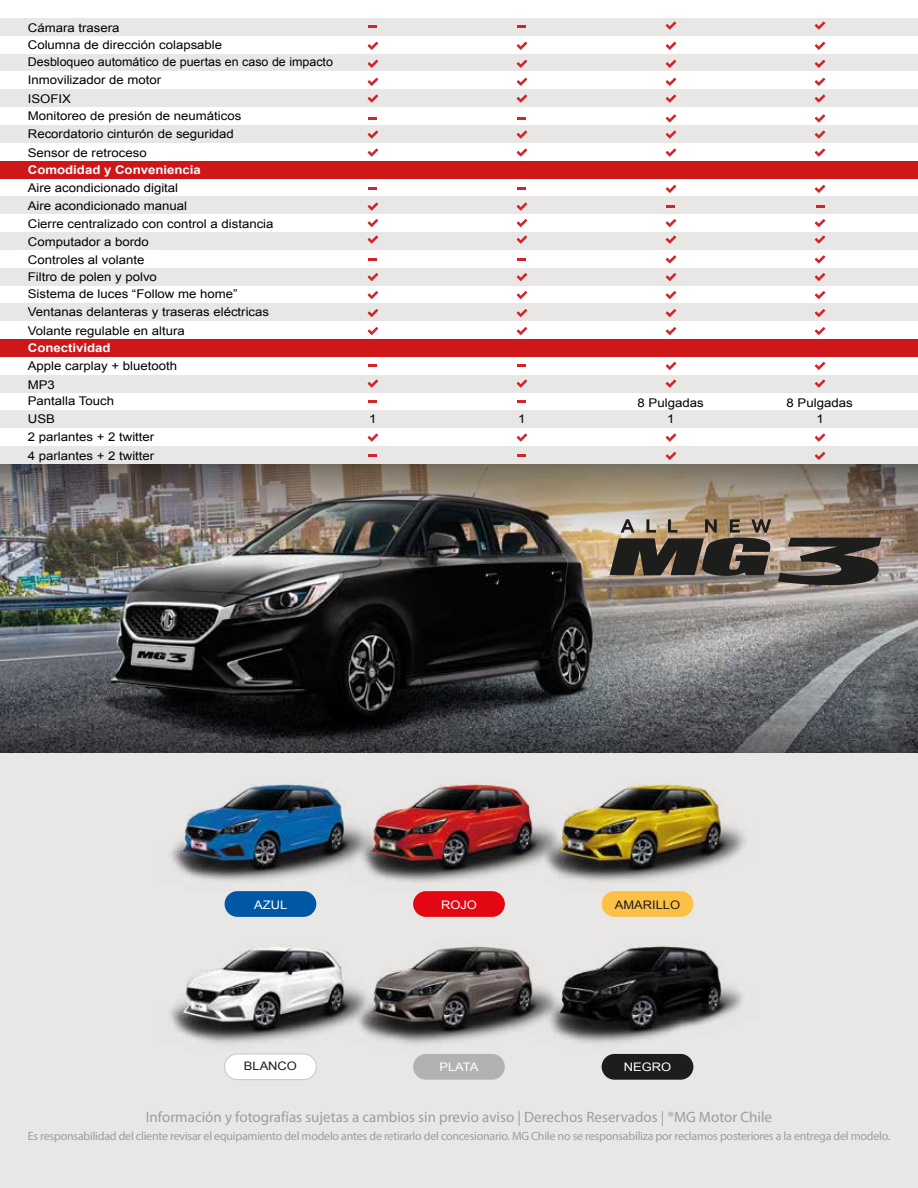
<style>
.page{position:relative;width:918px;height:1188px;background:#fff}
.page>*{position:absolute;margin:0;border:0;box-sizing:border-box;transform-origin:0 0}
.t1{font:15px "Myriad Pro";color:#9d9d9c}
.t2{font:12px/19px "Arial";color:#010101;scale:1.1 1}
.t3{font:12px "Myriad Pro";letter-spacing:-.02em;color:#9d9d9c}
.t4{font:700 12px "Arial";color:#fff;scale:1.1 1}
.t5{font:11.7px "Arial";color:#fff;scale:1.1 1}
.t6{font:11.7px "Arial";color:#1d1d1b;scale:1.1 1}
</style>
<div class="page">
<div style="left:0;top:753px;width:918px;height:435px;background:#e9e7e6"></div>
<div style="left:0;top:18px;width:918px;height:18px;background:#e9e7e6"></div>
<div style="left:0;top:54px;width:918px;height:18px;background:#e9e7e6"></div>
<div style="left:0;top:89px;width:918px;height:18px;background:#e9e7e6"></div>
<div style="left:0;top:125px;width:918px;height:18px;background:#e9e7e6"></div>
<div style="left:0;top:161px;width:918px;height:18px;background:#cd1719"></div>
<div style="left:0;top:196px;width:918px;height:18px;background:#e9e7e6"></div>
<div style="left:0;top:232px;width:918px;height:18px;background:#e9e7e6"></div>
<div style="left:0;top:268px;width:918px;height:18px;background:#e9e7e6"></div>
<div style="left:0;top:304px;width:918px;height:17px;background:#e9e7e6"></div>
<div style="left:0;top:339px;width:918px;height:18px;background:#cd1719"></div>
<div style="left:0;top:375px;width:918px;height:18px;background:#e9e7e6"></div>
<div style="left:0;top:411px;width:918px;height:17px;background:#e9e7e6"></div>
<div style="left:0;top:446px;width:918px;height:18px;background:#e9e7e6"></div>
<img style="left:0;top:566px;width:918px;height:57px">
<img style="left:0;top:464px;width:918px;height:102px">
<svg style="left:0;top:623px;width:918px;height:130px;background:#454749"></svg>
<svg style="left:666px;top:114px;width:10px;height:8px"></svg>
<svg style="left:815px;top:114px;width:10px;height:8px"></svg>
<svg style="left:369px;top:117px;width:8px;height:3px"></svg>
<svg style="left:518px;top:117px;width:8px;height:3px"></svg>
<svg style="left:666px;top:185px;width:10px;height:8px"></svg>
<svg style="left:815px;top:185px;width:10px;height:8px"></svg>
<svg style="left:369px;top:188px;width:8px;height:2px"></svg>
<svg style="left:518px;top:188px;width:8px;height:2px"></svg>
<svg style="left:666px;top:255px;width:10px;height:8px"></svg>
<svg style="left:815px;top:255px;width:10px;height:8px"></svg>
<svg style="left:369px;top:258px;width:8px;height:3px"></svg>
<svg style="left:518px;top:258px;width:8px;height:3px"></svg>
<svg style="left:666px;top:362px;width:10px;height:8px"></svg>
<svg style="left:815px;top:362px;width:10px;height:8px"></svg>
<svg style="left:369px;top:365px;width:8px;height:2px"></svg>
<svg style="left:518px;top:365px;width:8px;height:2px"></svg>
<svg style="left:666px;top:452px;width:10px;height:8px"></svg>
<svg style="left:815px;top:452px;width:10px;height:8px"></svg>
<svg style="left:369px;top:455px;width:8px;height:2px"></svg>
<svg style="left:518px;top:455px;width:8px;height:2px"></svg>
<svg style="left:369px;top:401px;width:8px;height:2px"></svg>
<svg style="left:518px;top:401px;width:8px;height:2px"></svg>
<svg style="left:667px;top:206px;width:8px;height:2px"></svg>
<svg style="left:816px;top:206px;width:8px;height:2px"></svg>
<svg style="left:368px;top:42px;width:10px;height:8px"></svg>
<svg style="left:517px;top:42px;width:10px;height:8px"></svg>
<svg style="left:666px;top:42px;width:10px;height:8px"></svg>
<svg style="left:815px;top:42px;width:10px;height:8px"></svg>
<svg style="left:368px;top:60px;width:10px;height:8px"></svg>
<svg style="left:517px;top:60px;width:10px;height:8px"></svg>
<svg style="left:666px;top:60px;width:10px;height:8px"></svg>
<svg style="left:815px;top:60px;width:10px;height:8px"></svg>
<svg style="left:368px;top:78px;width:10px;height:8px"></svg>
<svg style="left:517px;top:78px;width:10px;height:8px"></svg>
<svg style="left:666px;top:78px;width:10px;height:8px"></svg>
<svg style="left:815px;top:78px;width:10px;height:8px"></svg>
<svg style="left:368px;top:95px;width:10px;height:8px"></svg>
<svg style="left:517px;top:95px;width:10px;height:8px"></svg>
<svg style="left:666px;top:95px;width:10px;height:8px"></svg>
<svg style="left:815px;top:95px;width:10px;height:8px"></svg>
<svg style="left:368px;top:131px;width:10px;height:8px"></svg>
<svg style="left:517px;top:131px;width:10px;height:8px"></svg>
<svg style="left:666px;top:131px;width:10px;height:8px"></svg>
<svg style="left:815px;top:131px;width:10px;height:8px"></svg>
<svg style="left:368px;top:149px;width:10px;height:8px"></svg>
<svg style="left:517px;top:149px;width:10px;height:8px"></svg>
<svg style="left:368px;top:203px;width:10px;height:8px"></svg>
<svg style="left:517px;top:203px;width:10px;height:8px"></svg>
<svg style="left:666px;top:149px;width:10px;height:8px"></svg>
<svg style="left:815px;top:149px;width:10px;height:8px"></svg>
<svg style="left:368px;top:219px;width:10px;height:8px"></svg>
<svg style="left:517px;top:219px;width:10px;height:8px"></svg>
<svg style="left:666px;top:219px;width:10px;height:8px"></svg>
<svg style="left:815px;top:219px;width:10px;height:8px"></svg>
<svg style="left:368px;top:236px;width:10px;height:8px"></svg>
<svg style="left:517px;top:236px;width:10px;height:8px"></svg>
<svg style="left:666px;top:236px;width:10px;height:8px"></svg>
<svg style="left:815px;top:236px;width:10px;height:8px"></svg>
<svg style="left:368px;top:273px;width:10px;height:8px"></svg>
<svg style="left:517px;top:273px;width:10px;height:8px"></svg>
<svg style="left:666px;top:273px;width:10px;height:8px"></svg>
<svg style="left:815px;top:273px;width:10px;height:8px"></svg>
<svg style="left:368px;top:291px;width:10px;height:8px"></svg>
<svg style="left:517px;top:291px;width:10px;height:8px"></svg>
<svg style="left:666px;top:291px;width:10px;height:8px"></svg>
<svg style="left:815px;top:291px;width:10px;height:8px"></svg>
<svg style="left:368px;top:309px;width:10px;height:8px"></svg>
<svg style="left:517px;top:309px;width:10px;height:8px"></svg>
<svg style="left:666px;top:309px;width:10px;height:8px"></svg>
<svg style="left:815px;top:309px;width:10px;height:8px"></svg>
<svg style="left:368px;top:327px;width:10px;height:8px"></svg>
<svg style="left:517px;top:327px;width:10px;height:8px"></svg>
<svg style="left:666px;top:327px;width:10px;height:8px"></svg>
<svg style="left:815px;top:327px;width:10px;height:8px"></svg>
<svg style="left:368px;top:380px;width:10px;height:8px"></svg>
<svg style="left:517px;top:380px;width:10px;height:8px"></svg>
<svg style="left:666px;top:380px;width:10px;height:8px"></svg>
<svg style="left:815px;top:380px;width:10px;height:8px"></svg>
<svg style="left:368px;top:434px;width:10px;height:8px"></svg>
<svg style="left:517px;top:434px;width:10px;height:8px"></svg>
<svg style="left:666px;top:434px;width:10px;height:8px"></svg>
<svg style="left:815px;top:434px;width:10px;height:8px"></svg>
<svg style="left:666px;top:22px;width:10px;height:8px"></svg>
<svg style="left:815px;top:22px;width:10px;height:8px"></svg>
<svg style="left:369px;top:25px;width:8px;height:3px"></svg>
<svg style="left:518px;top:25px;width:8px;height:3px"></svg>
<div style="left:602px;top:1054px;width:91px;height:26px;background:#1d1d1b;border-radius:13px"></div>
<div style="left:413px;top:1054px;width:92px;height:26px;background:#b3b2b2;border-radius:13px"></div>
<div style="left:225px;top:1054px;width:91px;height:26px;background:#fff;border-radius:13px"></div>
<div style="left:224px;top:1054px;width:93px;height:26px;border:1px solid #c6c6c6;border-radius:13px"></div>
<img style="left:382px;top:944px;width:154px;height:111px">
<img style="left:536px;top:946px;width:206px;height:109px">
<img style="left:170px;top:946px;width:212px;height:109px">
<div style="left:602px;top:891px;width:91px;height:26px;background:#fbc147;border-radius:13px"></div>
<div style="left:225px;top:891px;width:91px;height:26px;background:#0057a5;border-radius:13px"></div>
<div style="left:413px;top:891px;width:92px;height:26px;background:#e30613;border-radius:13px"></div>
<img style="left:382px;top:782px;width:154px;height:111px">
<img style="left:170px;top:784px;width:212px;height:109px">
<img style="left:536px;top:782px;width:210px;height:111px">
<svg style="left:610px;top:519px;width:161px;height:57px;background:#64594b"></svg>
<svg style="left:778px;top:538px;width:103px;height:48px;background:#59524c"></svg>
<p class="t2" style="left:28px;top:18px;width:85px">Cámara trasera</p>
<p class="t2" style="left:28px;top:37px;width:279px;line-height:16.6px">Columna de dirección colapsable<br>Desbloqueo automático de puertas en caso de impacto</p>
<p class="t2" style="left:28px;top:70px;width:123px">Inmovilizador de motor</p>
<p class="t2" style="left:28px;top:89px;width:41px">ISOFIX</p>
<p class="t2" style="left:28px;top:124px;width:189px">Recordatorio cinturón de seguridad<br>Sensor de retroceso</p>
<p class="t2" style="left:28px;top:107px;width:196px">Monitoreo de presión de neumáticos</p>
<p class="t4" style="left:28px;top:162px;width:159px">Comodidad y Conveniencia</p>
<p class="t2" style="left:28px;top:196px;width:146px">Aire acondicionado manual</p>
<p class="t2" style="left:28px;top:178px;width:138px">Aire acondicionado digital</p>
<p class="t2" style="left:28px;top:215px;width:225px;line-height:17.2px">Cierre centralizado con control a distancia<br>Computador a bordo</p>
<p class="t2" style="left:28px;top:250px;width:108px">Controles al volante</p>
<p class="t2" style="left:28px;top:268px;width:119px">Filtro de polen y polvo</p>
<p class="t2" style="left:28px;top:302px;width:221px">Ventanas delanteras y traseras eléctricas</p>
<p class="t2" style="left:28px;top:285px;width:192px">Sistema de luces “Follow me home”</p>
<p class="t2" style="left:28px;top:321px;width:144px">Volante regulable en altura</p>
<p class="t4" style="left:28px;top:340px;width:77px">Conectividad</p>
<p class="t2" style="left:28px;top:356px;width:137px">Apple carplay + bluetooth</p>
<p class="t2" style="left:28px;top:375px;width:26px">MP3</p>
<p class="t2" style="left:28px;top:410px;width:26px">USB</p>
<p class="t2" style="left:28px;top:392px;width:80px">Pantalla Touch</p>
<p class="t2" style="left:28px;top:427px;width:117px">2 parlantes + 2 twitter<br>4 parlantes + 2 twitter</p>
<p class="t2" style="left:638px;top:393px;width:62px">8 Pulgadas</p>
<p class="t2" style="left:787px;top:393px;width:62px">8 Pulgadas</p>
<p class="t2" style="left:369px;top:410px;width:8px">1</p>
<p class="t2" style="left:518px;top:410px;width:8px">1</p>
<p class="t2" style="left:667px;top:410px;width:8px">1</p>
<p class="t2" style="left:816px;top:410px;width:8px">1</p>
<p class="t5" style="left:254px;top:897px;width:32px">AZUL</p>
<p class="t5" style="left:441px;top:897px;width:34px">ROJO</p>
<p class="t6" style="left:615px;top:897px;width:61px">AMARILLO</p>
<p class="t6" style="left:244px;top:1058px;width:50px">BLANCO</p>
<p class="t5" style="left:439px;top:1060px;width:37px">PLATA</p>
<p class="t5" style="left:624px;top:1060px;width:45px">NEGRO</p>
<p class="t1" style="left:146px;top:1108px;width:628px">Información y fotografías sujetas a cambios sin previo aviso | Derechos Reservados | ®MG Motor Chile</p>
<p class="t3" style="left:28px;top:1129px;width:864px">Es responsabilidad del cliente revisar el equipamiento del modelo antes de retirarlo del concesionario. MG Chile no se responsabiliza por reclamos posteriores a la entrega del modelo.</p>
</div>
